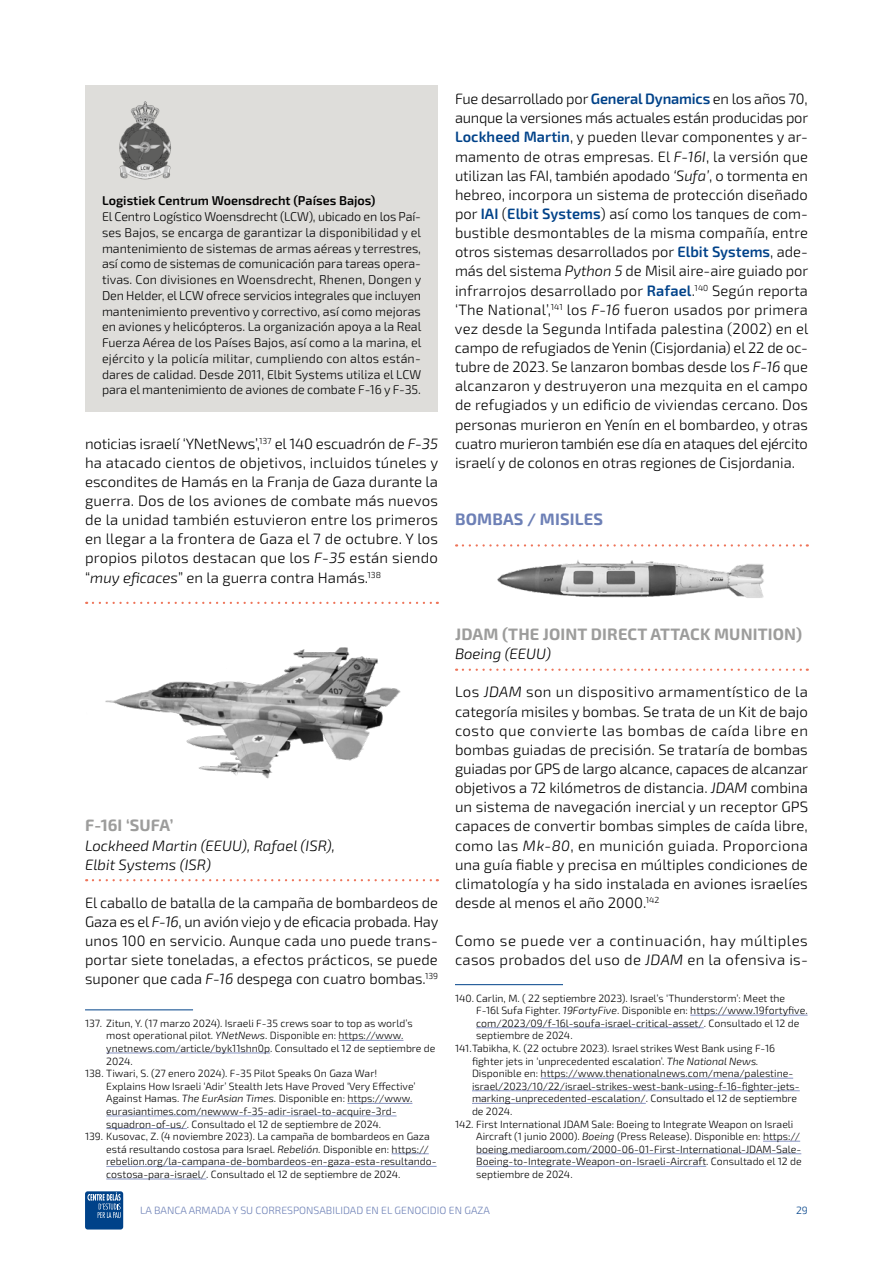
<style>
.page{position:relative;width:893px;height:1263px;background:#fff}
.page>*{position:absolute;margin:0;border:0;box-sizing:border-box;transform-origin:0 0}
.t1{font:700 16.5px "Exo 2.0";letter-spacing:.01em;color:#9d9d9c}
.t2{font:700 16.5px "Exo 2.0";letter-spacing:.01em;color:#6d80b6}
.t3{font:300 15px/19.2px "Exo 2.0";letter-spacing:.005em;color:#000;text-align:justify}
.t4{font:300 15px/19.2px "Exo 2.0";letter-spacing:.03em;color:#000}
.t5{font:italic 300 15px/19.2px "Exo 2.0";color:#000}
.t6{font:300 12.75px/15.8px "Exo 2.0";letter-spacing:-.01em;color:#000;text-align:justify}
.t7{font:600 12.75px "Exo 2.0";color:#000}
.t8{font:300 10.5px "Exo 2.0";color:#000}
.t9{font:300 10.5px "Exo 2.0";color:#6d80b6}
.t10{font:300 10.5px "Exo 2.0";color:#004289}
.s1{font-style:italic}
.s2{font-weight:600;color:#004289}
</style>
<div class="page">
<div style="left:85px;top:1191px;width:38px;height:38px;background:#004289;border-radius:3px"></div>
<svg style="left:87px;top:1192px;width:34px;height:26px"></svg>
<svg style="left:93px;top:602px;width:345px;height:2px"></svg>
<svg style="left:93px;top:879px;width:345px;height:2px"></svg>
<img style="left:105px;top:647px;width:296px;height:132px">
<hr style="left:85px;top:1009px;width:108px;height:1px;background:#004289">
<hr style="left:338px;top:1040px;width:65px;height:1px;background:#8693c2">
<hr style="left:106px;top:1053px;width:164px;height:1px;background:#8693c2">
<hr style="left:347px;top:1103px;width:65px;height:1px;background:#8693c2">
<hr style="left:106px;top:1116px;width:291px;height:1px;background:#8693c2">
<hr style="left:106px;top:1128px;width:81px;height:1px;background:#8693c2">
<hr style="left:392px;top:1153px;width:37px;height:1px;background:#8693c2">
<hr style="left:106px;top:1166px;width:331px;height:1px;background:#8693c2">
<hr style="left:106px;top:1179px;width:100px;height:1px;background:#8693c2">
<svg style="left:463px;top:544px;width:345px;height:3px"></svg>
<svg style="left:463px;top:669px;width:345px;height:2px"></svg>
<img style="left:497px;top:560px;width:267px;height:38px">
<hr style="left:455px;top:984px;width:108px;height:1px;background:#004289">
<hr style="left:690px;top:1015px;width:118px;height:1px;background:#8693c2">
<hr style="left:476px;top:1027px;width:228px;height:1px;background:#8693c2">
<hr style="left:541px;top:1078px;width:252px;height:1px;background:#8693c2">
<hr style="left:472px;top:1090px;width:328px;height:1px;background:#8693c2">
<hr style="left:472px;top:1103px;width:174px;height:1px;background:#8693c2">
<hr style="left:763px;top:1141px;width:37px;height:1px;background:#8693c2">
<hr style="left:476px;top:1153px;width:325px;height:1px;background:#8693c2">
<hr style="left:476px;top:1166px;width:230px;height:1px;background:#8693c2">
<div style="left:85px;top:85px;width:353px;height:326px;background:#deddda"></div>
<img style="left:119px;top:101px;width:52px;height:79px">
<p class="t7" style="left:102px;top:193px;width:275px">Logistiek Centrum Woensdrecht (Países Bajos)</p>
<p class="t6" style="left:102px;top:209px;width:321px">El Centro Logístico Woensdrecht (LCW), ubicado en los Paí&shy;ses Bajos, se encarga de garantizar la disponibilidad y el mantenimiento de sistemas de armas aéreas y terrestres, así como de sistemas de comunicación para tareas opera&shy;tivas. Con divisiones en Woensdrecht, Rhenen, Dongen y Den Helder, el LCW ofrece servicios integrales que incluyen mantenimiento preventivo y correctivo, así como mejoras en aviones y helicópteros. La organización apoya a la Real Fuerza Aérea de los Países Bajos, así como a la marina, el ejército y la policía militar, cumpliendo con altos están&shy;dares de calidad. Desde 2011, Elbit Systems utiliza el LCW para el mantenimiento de aviones de combate F-16 y F-35.</p>
<p class="t3" style="left:85px;top:434px;width:355px">noticias israelí ‘YNetNews’,<sup>137</sup> el 140 escuadrón de <span class="s1">F-35 </span>ha atacado cientos de objetivos, incluidos túneles y escondites de Hamás en la Franja de Gaza durante la guerra. Dos de los aviones de combate más nuevos de la unidad también estuvieron entre los primeros en llegar a la frontera de Gaza el 7 de octubre. Y los propios pilotos destacan que los <span class="s1">F-35</span> están siendo “<span class="s1">muy eficaces</span>” en la guerra contra Hamás.<sup>138</sup></p>
<p class="t1" style="left:85px;top:816px;width:90px">F-16I ‘SUFA’</p>
<p class="t5" style="left:85px;top:836px;width:252px">Lockheed Martin (EEUU), Rafael (ISR),<br>Elbit Systems (ISR)</p>
<p class="t3" style="left:85px;top:893px;width:355px">El caballo de batalla de la campaña de bombardeos de Gaza es el <span class="s1">F-16</span>, un avión viejo y de eficacia probada. Hay unos 100 en servicio. Aunque cada uno puede trans&shy;portar siete toneladas, a efectos prácticos, se puede suponer que cada <span class="s1">F-16</span> despega con cuatro bombas.<sup>139</sup></p>
<p class="t8" style="left:85px;top:1017px;width:329px">137. Zitun, Y. (17 marzo 2024). Israeli F-35 crews soar to top as world’s</p>
<p class="t8" style="left:106px;top:1029px;width:299px">most operational pilot. <span class="s1">YNetNews</span>. Disponible en: https://www.</p>
<p class="t8" style="left:106px;top:1042px;width:331px">ynetnews.com/article/byk11shn0p. Consultado el 12 de septiembre de</p>
<p class="t8" style="left:106px;top:1055px;width:28px">2024.</p>
<p class="t8" style="left:85px;top:1067px;width:294px">138. Tiwari, S. (27 enero 2024). F-35 Pilot Speaks On Gaza War!</p>
<p class="t8" style="left:106px;top:1080px;width:311px">Explains How Israeli ‘Adir’ Stealth Jets Have Proved ‘Very Effective’</p>
<p class="t8" style="left:106px;top:1092px;width:308px">Against Hamas. <span class="s1">The EurAsian Times.</span> Disponible en: https://www.</p>
<p class="t8" style="left:106px;top:1105px;width:292px">eurasiantimes.com/newww-f-35-adir-israel-to-acquire-3rd-</p>
<p class="t8" style="left:106px;top:1118px;width:276px">squadron-of-us/. Consultado el 12 de septiembre de 2024.</p>
<p class="t8" style="left:85px;top:1130px;width:346px">139. Kusovac, Z. (4 noviembre 2023). La campaña de bombardeos en Gaza</p>
<p class="t8" style="left:106px;top:1143px;width:324px">está resultando costosa para Israel. <span class="s1">Rebelión.</span> Disponible en: https://</p>
<p class="t8" style="left:106px;top:1155px;width:332px">rebelion.org/la-campana-de-bombardeos-en-gaza-esta-resultando-</p>
<p class="t8" style="left:106px;top:1168px;width:296px">costosa-para-israel/. Consultado el 12 de septiembre de 2024.</p>
<p class="t3" style="left:455px;top:90px;width:355px">Fue desarrollado por <span class="s2">General Dynamics</span> en los años 70, aunque la versiones más actuales están producidas por <span class="s2">Lockheed Martin</span>, y pueden llevar componentes y ar&shy;mamento de otras empresas. El <span class="s1">F-16I</span>, la versión que utilizan las FAI, también apodado <span class="s1">‘Sufa’</span>, o tormenta en hebreo, incorpora un sistema de protección diseñado por <span class="s2">IAI</span> (<span class="s2">Elbit Systems</span>) así como los tanques de com&shy;bustible desmontables de la misma compañía, entre otros sistemas desarrollados por <span class="s2">Elbit Systems</span>, ade&shy;más del sistema <span class="s1">Python 5</span> de Misil aire-aire guiado por infrarrojos desarrollado por <span class="s2">Rafael</span>.<sup>140</sup> Según reporta ‘The National’,<sup>141</sup> los <span class="s1">F-16</span> fueron usados por primera vez desde la Segunda Intifada palestina (2002) en el campo de refugiados de Yenin (Cisjordania) el 22 de oc&shy;tubre de 2023. Se lanzaron bombas desde los <span class="s1">F-16</span> que alcanzaron y destruyeron una mezquita en el campo de refugiados y un edificio de viviendas cercano. Dos personas murieron en Yenín en el bombardeo, y otras cuatro murieron también ese día en ataques del ejército israelí y de colonos en otras regiones de Cisjordania.</p>
<p class="t2" style="left:455px;top:509px;width:150px">BOMBAS / MISILES</p>
<p class="t1" style="left:455px;top:624px;width:349px">JDAM (THE JOINT DIRECT ATTACK MUNITION)</p>
<p class="t5" style="left:455px;top:645px;width:98px">Boeing (EEUU)</p>
<p class="t3" style="left:455px;top:683px;width:355px">Los <span class="s1">JDAM</span> son un dispositivo armamentístico de la categoría misiles y bombas. Se trata de un Kit de bajo costo que convierte las bombas de caída libre en bombas guiadas de precisión. Se trataría de bombas guiadas por GPS de largo alcance, capaces de alcanzar objetivos a 72 kilómetros de distancia. <span class="s1">JDAM</span> combina un sistema de navegación inercial y un receptor GPS capaces de convertir bombas simples de caída libre, como las <span class="s1">Mk-80</span>, en munición guiada. Proporciona una guía fiable y precisa en múltiples condiciones de climatología y ha sido instalada en aviones israelíes desde al menos el año 2000.<sup>142</sup></p>
<p class="t4" style="left:455px;top:932px;width:355px">Como se puede ver a continuación, hay múltiples casos probados del uso de <span class="s1">JDAM</span> en la ofensiva is-</p>
<p class="t8" style="left:455px;top:992px;width:332px">140. Carlin, M. ( 22 septiembre 2023). Israel’s ‘Thunderstorm’: Meet the</p>
<p class="t8" style="left:476px;top:1004px;width:333px">F-16l Sufa Fighter. <span class="s1">19FortyFive</span>. Disponible en: https://www.19fortyfive.</p>
<p class="t8" style="left:476px;top:1017px;width:324px">com/2023/09/f-16l-soufa-israel-critical-asset/. Consultado el 12 de</p>
<p class="t8" style="left:476px;top:1029px;width:98px">septiembre de 2024.</p>
<p class="t8" style="left:455px;top:1042px;width:322px">141.Tabikha, K. (22 octubre 2023). Israel strikes West Bank using F-16</p>
<p class="t8" style="left:472px;top:1055px;width:288px">fighter jets in ‘unprecedented escalation’. <span class="s1">The National News.</span></p>
<p class="t8" style="left:472px;top:1067px;width:323px">Disponible en: https://www.thenationalnews.com/mena/palestine-</p>
<p class="t8" style="left:472px;top:1080px;width:329px">israel/2023/10/22/israel-strikes-west-bank-using-f-16-fighter-jets-</p>
<p class="t8" style="left:472px;top:1092px;width:327px">marking-unprecedented-escalation/. Consultado el 12 de septiembre</p>
<p class="t8" style="left:472px;top:1105px;width:42px">de 2024.</p>
<p class="t8" style="left:455px;top:1118px;width:340px">142. First International JDAM Sale: Boeing to Integrate Weapon on Israeli</p>
<p class="t8" style="left:476px;top:1130px;width:325px">Aircraft (1 junio 2000). <span class="s1">Boeing</span> (Press Release). Disponible en: https://</p>
<p class="t8" style="left:476px;top:1143px;width:327px">boeing.mediaroom.com/2000-06-01-First-International-JDAM-Sale-</p>
<p class="t8" style="left:476px;top:1155px;width:327px">Boeing-to-Integrate-Weapon-on-Israeli-Aircraft. Consultado el 12 de</p>
<p class="t8" style="left:476px;top:1168px;width:98px">septiembre de 2024.</p>
<p class="t9" style="left:140px;top:1204px;width:351px">LA BANCA ARMADA Y SU CORRESPONSABILIDAD EN EL GENOCIDIO EN GAZA</p>
<p class="t10" style="left:796px;top:1204px;width:13px">29</p>
</div>
